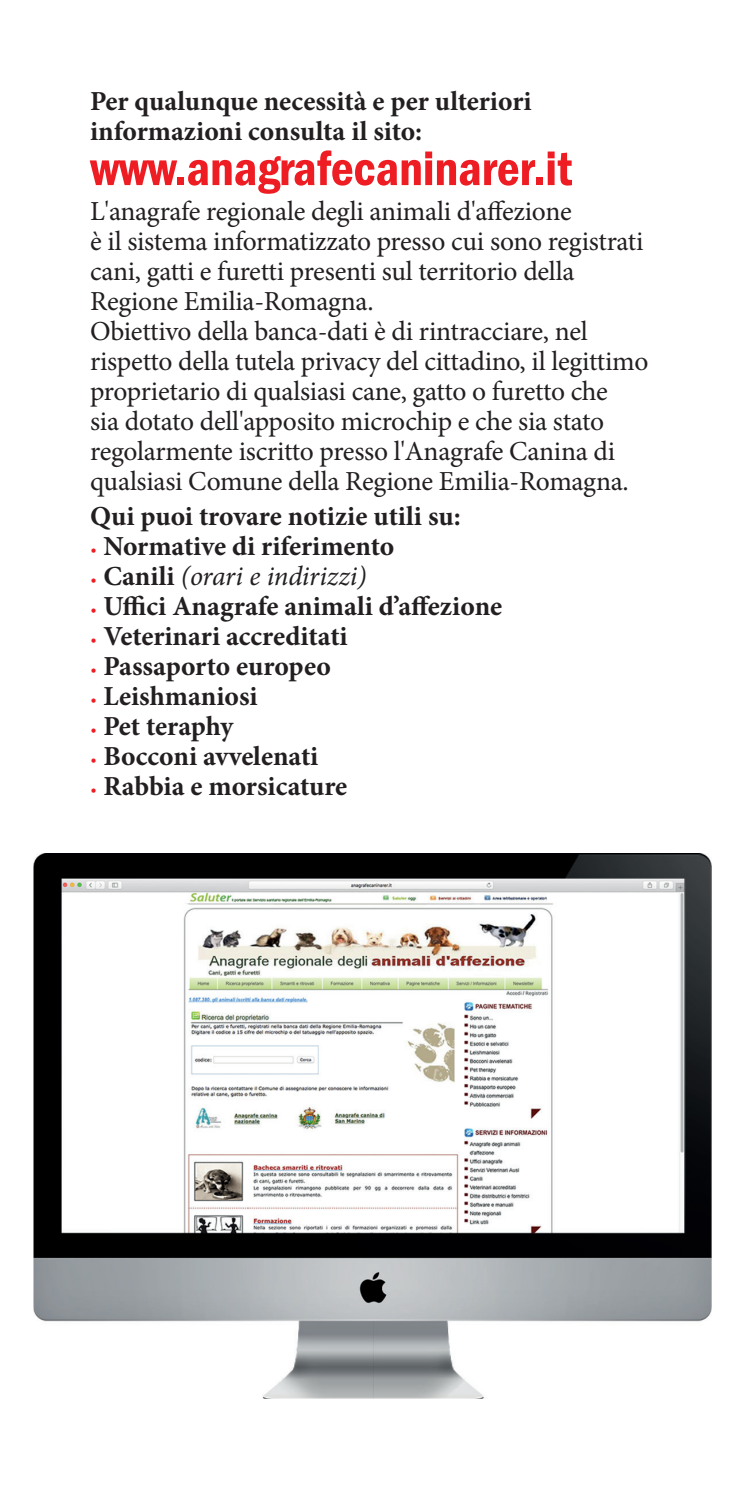
<style>
.page{position:relative;width:745px;height:1489px;background:#fff}
.page>*{position:absolute;margin:0;border:0;box-sizing:border-box;transform-origin:0 0}
.t1{font:50px "ITC Franklin Gothic Std Dm Cd";letter-spacing:-.005em;color:#ee1d23}
.t2{font:27.5px/30px "Minion Pro";letter-spacing:-.01em;color:#231f20}
.t3{font:700 27.5px/30px "Minion Pro";color:#231f20}
.s1{color:#ee1d23}
.s2{font-weight:400;font-style:italic}
</style>
<div class="page">
<img style="left:34px;top:853px;width:676px;height:545px">
<p class="t3" style="left:90px;top:86px;width:443px">Per qualunque necessità e per ulteriori informazioni consulta il sito:</p>
<h1 class="t1" style="left:90px;top:140px;width:483px">www.anagrafecaninarer.it</h1>
<p class="t2" style="left:90px;top:196px;width:559px">L'anagrafe regionale degli animali d'affezione<br>è il sistema informatizzato presso cui sono registrati cani, gatti e furetti presenti sul territorio della Regione Emilia-Romagna.<br>Obiettivo della banca-dati è di rintracciare, nel rispetto della tutela privacy del cittadino, il legittimo proprietario di qualsiasi cane, gatto o furetto che<br>sia dotato dell'apposito microchip e che sia stato regolarmente iscritto presso l'Anagrafe Canina di qualsiasi Comune della Regione Emilia-Romagna.</p>
<p class="t3" style="left:90px;top:501px;width:413px">Qui puoi trovare notizie utili su:<br><span class="s1">·</span> Normative di riferimento<br><span class="s1">·</span> Canili <span class="s2">(orari e indirizzi)<br></span><span class="s1">·</span> Uffici Anagrafe animali d’affezione <span class="s1">·</span> Veterinari accreditati<br><span class="s1">·</span> Passaporto europeo<br><span class="s1">·</span> Leishmaniosi<br><span class="s1">·</span> Pet teraphy<br><span class="s1">·</span> Bocconi avvelenati<br><span class="s1">·</span> Rabbia e morsicature</p>
</div>
